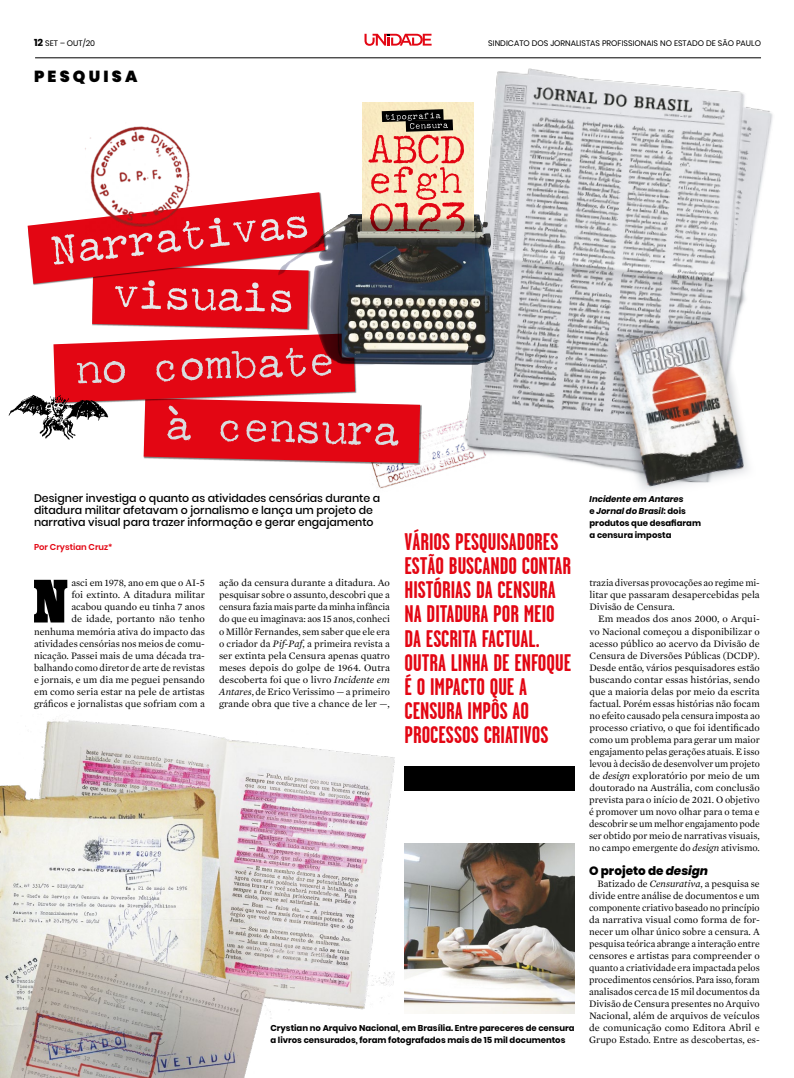
<style>
.page{position:relative;width:794px;height:1078px;background:#fff}
.page>*{position:absolute;margin:0;border:0;box-sizing:border-box;transform-origin:0 0}
.t1{font:700 condensed 64px "Egyptienne T";color:#000}
.t2{font:61px "Censura Ontemwatt";color:#000}
._04_olho_gde_frase_d{font:700 24px/24px "Garage Gothic";color:#e30613}
._05_retranca_seção{font:900 16px "Poppins";letter-spacing:.2em;color:#000}
.t3{font:800 12px "Poppins";color:#000}
._04_olho_peq{font:500 11px/12px "Poppins";color:#000}
.t4{font:10px/12px "Mercury Text G1";color:#000;text-align:justify}
._06_legenda{font:700 8.5px/12px "Poppins";color:#000}
._07_credito_materia{font:600 8.5px "Poppins";color:#e30613}
.t5{font:8px "Poppins";color:#000}
.s1{font-weight:700;font-size:10px}
.s2{font-style:italic}
</style>
<div class="page">
<hr style="left:35px;top:58px;width:726px;height:1px;background:#000">
<svg style="left:364px;top:34px;width:67px;height:12px"></svg>
<img style="left:372px;top:463px;width:67px;height:26px">
<img style="left:439px;top:57px;width:334px;height:415px">
<img style="left:0;top:719px;width:420px;height:358px">
<div style="left:404px;top:766px;width:171px;height:24px;background:#000"></div>
<div style="left:144px;top:398px;width:278px;height:67px;background:#000;opacity:.5"></div>
<img style="left:404px;top:842px;width:171px;height:171px">
<img style="left:464px;top:214px;width:32px;height:153px">
<div style="left:362px;top:103px;width:111px;height:113px;background:#f9ecc6"></div>
<img style="left:464px;top:246px;width:28px;height:111px">
<svg style="left:28px;top:109px;width:436px;height:354px"></svg>
<div style="left:353px;top:216px;width:125px;height:38px;background:#000;opacity:.5"></div>
<img style="left:358px;top:231px;width:117px;height:30px">
<img style="left:82px;top:118px;width:123px;height:127px">
<img style="left:595px;top:306px;width:163px;height:185px">
<img style="left:615px;top:321px;width:129px;height:164px">
<p class="t5" style="left:34px;top:39px;width:63px"><span class="s1">12</span> SET – OUT/20</p>
<p class="t5" style="left:488px;top:39px;width:274px">SINDICATO DOS JORNALISTAS PROFISSIONAIS NO ESTADO DE SÃO PAULO</p>
<p class="_05_retranca_seção" style="left:34px;top:67px;width:105px">PESQUISA</p>
<p class="t2" style="left:11px;top:370px;width:32px;rotate:3deg">Veja</p>
<p class="_04_olho_peq" style="left:34px;top:492px;width:348px">Designer investiga o quanto as atividades censórias durante a ditadura militar afetavam o jornalismo e lança um projeto de narrativa visual para trazer informação e gerar engajamento</p>
<p class="_07_credito_materia" style="left:34px;top:542px;width:80px">Por Crystian Cruz*</p>
<p class="_06_legenda" style="left:589px;top:493px;width:113px"><span class="s2">Incidente em Antares<br></span>e <span class="s2">Jornal do Brasil</span>: dois produtos que desafiaram a censura imposta</p>
<p class="_04_olho_gde_frase_d" style="left:404px;top:530px;width:168px">VÁRIOS PESQUISADORES<br>ESTÃO BUSCANDO CONTAR<br>HISTÓRIAS DA CENSURA<br>NA DITADURA POR MEIO<br>DA ESCRITA FACTUAL.<br>OUTRA LINHA DE ENFOQUE<br>É O IMPACTO QUE A<br>CENSURA IMPÔS AO<br>PROCESSOS CRIATIVOS</p>
<p class="t4" style="left:34px;top:576px;width:172px;text-align:right">asci em 1978, ano em que o AI-5<br>foi extinto. A ditadura militar<br>acabou quando eu tinha 7 anos<br>de idade, portanto não tenho nenhuma memória ativa do impacto das atividades censórias nos meios de comu&shy;nicação. Passei mais de uma década tra&shy;balhando como diretor de arte de revistas e jornais, e um dia me peguei pensando em como seria estar na pele de artistas gráficos e jornalistas que sofriam com a</p>
<p class="t4" style="left:219px;top:576px;width:172px">ação da censura durante a ditadura. Ao pesquisar sobre o assunto, descobri que a censura fazia mais parte da minha infância do que eu imaginava: aos 15 anos, conheci o Millôr Fernandes, sem saber que ele era o criador da <span class="s2">Pif-Paf</span>, a primeira revista a ser extinta pela Censura apenas quatro meses depois do golpe de 1964. Outra descoberta foi que o livro <span class="s2">Incidente em Antares</span>, de Erico Verissimo — a primeiro grande obra que tive a chance de ler —,</p>
<p class="t4" style="left:589px;top:576px;width:172px">trazia diversas provocações ao regime mi&shy;litar que passaram desapercebidas pela Divisão de Censura.</p>
<p class="t1" style="left:32px;top:566px;width:37px">N</p>
<p class="t4" style="left:589px;top:612px;width:172px;text-indent:9px">Em meados dos anos 2000, o Arqui&shy;vo Nacional começou a disponibilizar o acesso público ao acervo da Divisão de Censura de Diversões Públicas (DCDP).<br>Desde então, vários pesquisadores estão buscando contar essas histórias, sendo que a maioria delas por meio da escrita factual. Porém essas histórias não focam no efeito causado pela censura imposta ao processo criativo, o que foi identificado como um problema para gerar um maior engajamento pelas gerações atuais. E isso levou à decisão de desenvolver um projeto de <span class="s2">design</span> exploratório por meio de um doutorado na Austrália, com conclusão prevista para o início de 2021. O objetivo é promover um novo olhar para o tema e descobrir se um melhor engajamento pode ser obtido por meio de narrativas visuais, no campo emergente do <span class="s2">design</span> ativismo.</p>
<p class="t3" style="left:589px;top:863px;width:121px">O projeto de <span class="s2">design</span></p>
<p class="t4" style="left:589px;top:876px;width:172px;text-indent:9px">Batizado de <span class="s2">Censurativa</span>, a pesquisa se divide entre análise de documentos e um componente criativo baseado no princípio da narrativa visual como forma de for&shy;necer um olhar único sobre a censura. A pesquisa teórica abrange a interação entre censores e artistas para compreender o quanto a criatividade era impactada pelos procedimentos censórios. Para isso, foram analisados cerca de 15 mil documentos da Divisão de Censura presentes no Arquivo Nacional, além de arquivos de veículos de comunicação como Editora Abril e Grupo Estado. Entre as descobertas, es-</p>
<p class="_06_legenda" style="left:270px;top:1021px;width:306px">Crystian no Arquivo Nacional, em Brasília. Entre pareceres de censura a livros censurados, foram fotografados mais de 15 mil documentos</p>
</div>
